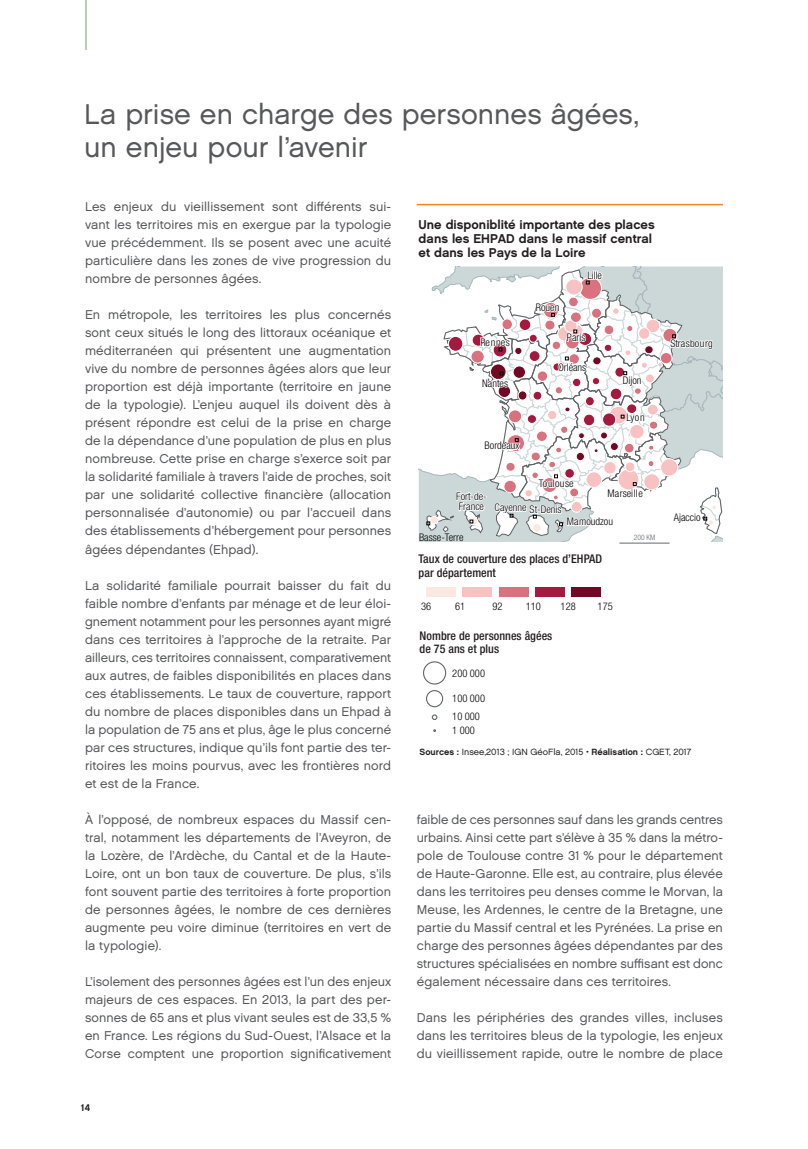
<style>
.page{position:relative;width:808px;height:1149px;background:#fff}
.page>*{position:absolute;margin:0;border:0;box-sizing:border-box;transform-origin:0 0}
.t1{font:28.5px/33px "Chalet London Nineteen Sixty";letter-spacing:.005em;color:#57585a}
.t2{font:12.75px/18px "Chalet London Nineteen Sixty";letter-spacing:.01em;color:#57585a;text-align:justify}
.t3{font:12.75px/13.5px "Chalet New York Nineteen Sixty";color:#231f20}
.t4{font:500 condensed 12px/13.5px "Helvetica Neue LT Std";letter-spacing:.005em;color:#231f20}
.t5{font:300 condensed 10.5px/17.7px "Helvetica Neue LT Std";color:#000001}
.t6{font:9.75px "Chalet New York Nineteen Sixty";color:#231f20}
.t7{font:9px "Chalet London Nineteen Sixty";color:#231f20}
.t8{font:300 condensed 7.5px "Helvetica Neue LT Com";color:#66696a}
.s1{font-family:"Chalet New York Nineteen Sixty"}
</style>
<div class="page">
<hr style="left:85px;top:0;width:2px;height:50px;background:#a4bd9f">
<hr style="left:417px;top:204px;width:306px;height:1px;background:#f58420">
<hr style="left:620px;top:542px;width:49px;height:1px;background:#66696a">
<div style="left:572px;top:587px;width:29px;height:9px;background:#710926"></div>
<div style="left:426px;top:587px;width:30px;height:9px;background:#fce7e1"></div>
<div style="left:462px;top:587px;width:30px;height:9px;background:#f9c2c2"></div>
<div style="left:499px;top:587px;width:29px;height:9px;background:#d8727e"></div>
<div style="left:535px;top:587px;width:30px;height:9px;background:#a41a3e"></div>
<svg style="left:419px;top:266px;width:304px;height:275px"></svg>
<div style="left:423px;top:661px;width:23px;height:23px;border:1px solid #636768;border-radius:50%"></div>
<div style="left:426px;top:689px;width:17px;height:18px;border:1px solid #636768;border-radius:50%"></div>
<svg style="left:432px;top:714px;width:5px;height:5px"></svg>
<h1 class="t1" style="left:84px;top:97px;width:556px">La prise en charge des personnes âgées, un enjeu pour l’avenir</h1>
<p class="t2" style="left:85px;top:198px;width:308px">Les enjeux du vieillissement sont différents sui&shy;vant les territoires mis en exergue par la typologie vue précédemment. Ils se posent avec une acuité particulière dans les zones de vive progression du nombre de personnes âgées.</p>
<p class="t2" style="left:85px;top:306px;width:308px">En métropole, les territoires les plus concernés sont ceux situés le long des littoraux océanique et méditerranéen qui présentent une augmentation vive du nombre de personnes âgées alors que leur proportion est déjà importante (territoire en jaune de la typologie). L’enjeu auquel ils doivent dès à présent répondre est celui de la prise en charge de la dépendance d’une population de plus en plus nombreuse. Cette prise en charge s’exerce soit par la solidarité familiale à travers l’aide de proches, soit par une solidarité collective financière (allocation personnalisée d’autonomie) ou par l’accueil dans des établissements d’hébergement pour personnes âgées dépendantes (Ehpad).</p>
<p class="t2" style="left:85px;top:576px;width:308px">La solidarité familiale pourrait baisser du fait du faible nombre d’enfants par ménage et de leur éloi&shy;gnement notamment pour les personnes ayant migré dans ces territoires à l’approche de la retraite. Par ailleurs, ces territoires connaissent, comparativement aux autres, de faibles disponibilités en places dans ces établissements. Le taux de couverture, rapport du nombre de places disponibles dans un Ehpad à la population de 75 ans et plus, âge le plus concerné par ces structures, indique qu’ils font partie des ter&shy;ritoires les moins pourvus, avec les frontières nord et est de la France.</p>
<p class="t2" style="left:85px;top:810px;width:308px">À l’opposé, de nombreux espaces du Massif cen&shy;tral, notamment les départements de l’Aveyron, de la Lozère, de l’Ardèche, du Cantal et de la Haute-Loire, ont un bon taux de couverture. De plus, s’ils font souvent partie des territoires à forte proportion de personnes âgées, le nombre de ces dernières augmente peu voire diminue (territoires en vert de la typologie).</p>
<p class="t2" style="left:85px;top:972px;width:308px">L’isolement des personnes âgées est l’un des enjeux majeurs de ces espaces. En 2013, la part des per&shy;sonnes de 65 ans et plus vivant seules est de 33,5 % en France. Les régions du Sud-Ouest, l’Alsace et la Corse comptent une proportion significativement</p>
<p class="t6" style="left:81px;top:1100px;width:11px">14</p>
<p class="t3" style="left:419px;top:218px;width:238px">Une disponiblité importante des places dans les EHPAD dans le massif central et dans les Pays de la Loire</p>
<p class="t5" style="left:480px;top:333px;width:31px">Rennes</p>
<p class="t5" style="left:482px;top:374px;width:27px">Nantes</p>
<p class="t5" style="left:587px;top:266px;width:16px">Lille</p>
<p class="t5" style="left:536px;top:298px;width:25px">Rouen</p>
<p class="t5" style="left:567px;top:328px;width:20px">Paris</p>
<p class="t5" style="left:558px;top:358px;width:30px">Orléans</p>
<p class="t5" style="left:485px;top:436px;width:36px">Bordeaux</p>
<p class="t5" style="left:539px;top:474px;width:36px">Toulouse</p>
<p class="t5" style="left:623px;top:371px;width:20px">Dijon</p>
<p class="t5" style="left:626px;top:408px;width:20px">Lyon</p>
<p class="t5" style="left:456px;top:490px;width:32px;line-height:10.5px">Fort-de-<br>France</p>
<p class="t5" style="left:419px;top:528px;width:46px">Basse-Terre</p>
<p class="t5" style="left:495px;top:500px;width:68px">Cayenne St-Denis</p>
<p class="t5" style="left:607px;top:484px;width:37px">Marseille</p>
<p class="t5" style="left:567px;top:512px;width:48px">Mamoudzou</p>
<p class="t8" style="left:634px;top:532px;width:23px">200 KM</p>
<p class="t4" style="left:419px;top:551px;width:185px">Taux de couverture des places d’EHPAD par département</p>
<p class="t5" style="left:421px;top:596px;width:12px">36</p>
<p class="t5" style="left:455px;top:596px;width:12px">61</p>
<p class="t5" style="left:492px;top:596px;width:12px">92</p>
<p class="t5" style="left:526px;top:596px;width:17px">110</p>
<p class="t5" style="left:561px;top:596px;width:17px">128</p>
<p class="t4" style="left:420px;top:628px;width:134px">Nombre de personnes âgées de 75 ans et plus</p>
<p class="t5" style="left:452px;top:664px;width:34px">200 000</p>
<p class="t5" style="left:452px;top:689px;width:34px">100 000<br>10 000</p>
<p class="t5" style="left:452px;top:721px;width:24px">1 000</p>
<p class="t5" style="left:598px;top:596px;width:17px">175</p>
<p class="t5" style="left:670px;top:334px;width:44px">Strasbourg</p>
<p class="t5" style="left:674px;top:508px;width:28px">Ajaccio</p>
<p class="t7" style="left:420px;top:746px;width:273px"><span class="s1">Sources :</span> Insee,2013 ; IGN GéoFla, 2015 • <span class="s1">Réalisation :</span> CGET, 2017</p>
<p class="t2" style="left:417px;top:810px;width:308px">faible de ces personnes sauf dans les grands centres urbains. Ainsi cette part s’élève à 35 % dans la métro&shy;pole de Toulouse contre 31 % pour le département de Haute-Garonne. Elle est, au contraire, plus élevée dans les territoires peu denses comme le Morvan, la Meuse, les Ardennes, le centre de la Bretagne, une partie du Massif central et les Pyrénées. La prise en charge des personnes âgées dépendantes par des structures spécialisées en nombre suffisant est donc également nécessaire dans ces territoires.</p>
<p class="t2" style="left:417px;top:1008px;width:308px">Dans les périphéries des grandes villes, incluses dans les territoires bleus de la typologie, les enjeux du vieillissement rapide, outre le nombre de place</p>
</div>
